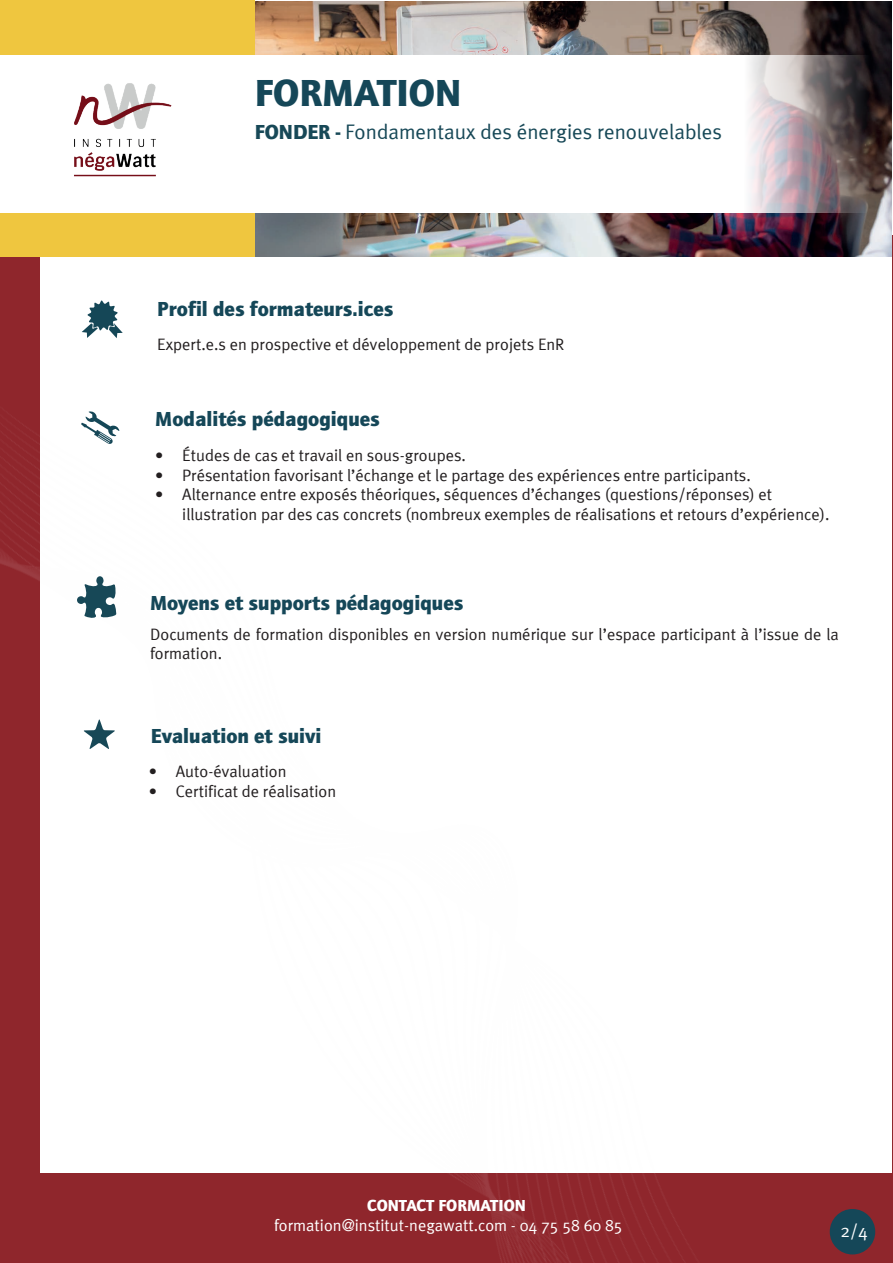
<style>
.page{position:relative;width:893px;height:1263px;background:#fff}
.page>*{position:absolute;margin:0;border:0;box-sizing:border-box;transform-origin:0 0}
.t1{font:900 39px "Quay Itc T";color:#154758}
.t2{font:900 21px "Quay Itc T";color:#154758}
.t3{font:21px "Meta Plus Normal";color:#174857}
.t4{font:18px "Meta Plus Normal";color:#fff}
.t5{font:16.5px/19.8px "Meta Plus Normal";color:#231f20}
.t6{font:16.5px "Meta Plus Normal";color:#fff}
.t7{font:900 16.5px "Quay Itc T";color:#fff}
.s1{font-family:"Quay Itc T";font-weight:900}
</style>
<div class="page">
<div style="left:1px;top:1173px;width:892px;height:90px;background:#8f262c"></div>
<img style="left:255px;top:1px;width:637px;height:255px">
<div style="left:0;top:0;width:255px;height:256px;background:#efc63f"></div>
<svg style="left:0;top:55px;width:890px;height:158px"></svg>
<img style="left:54px;top:67px;width:134px;height:128px">
<img style="left:0;top:268px;width:874px;height:995px">
<svg style="left:84px;top:719px;width:31px;height:30px"></svg>
<svg style="left:81px;top:411px;width:38px;height:33px"></svg>
<svg style="left:77px;top:576px;width:39px;height:43px"></svg>
<hr style="left:892px;top:236px;width:1px;height:1027px;background:#8f262c">
<h1 class="t1" style="left:255px;top:70px;width:208px">FORMATION</h1>
<p class="t3" style="left:255px;top:120px;width:469px"><span class="s1">FONDER -</span> Fondamentaux des énergies renouvelables</p>
<p class="t2" style="left:157px;top:296px;width:238px">Profil des formateurs.ices</p>
<p class="t5" style="left:157px;top:334px;width:409px">Expert.e.s en prospective et développement de projets EnR</p>
<p class="t2" style="left:155px;top:407px;width:226px">Modalités pédagogiques</p>
<p class="t5" style="left:155px;top:445px;width:312px">• Études de cas et travail en sous-groupes.</p>
<p class="t5" style="left:155px;top:465px;width:597px">• Présentation favorisant l’échange et le partage des expériences entre participants.</p>
<p class="t5" style="left:182px;top:485px;width:649px;text-indent:-27px">• Alternance entre exposés théoriques, séquences d’échanges (questions/réponses) et illustration par des cas concrets (nombreux exemples de réalisations et retours d’expérience).</p>
<p class="t2" style="left:150px;top:590px;width:315px">Moyens et supports pédagogiques</p>
<p class="t5" style="left:150px;top:624px;width:690px">Documents de formation disponibles en version numérique sur l’espace participant à l’issue de la formation.</p>
<p class="t2" style="left:151px;top:723px;width:172px">Evaluation et suivi</p>
<p class="t5" style="left:149px;top:761px;width:139px">• Auto-évaluation</p>
<p class="t5" style="left:149px;top:781px;width:189px">• Certificat de réalisation</p>
<p class="t7" style="left:367px;top:1195px;width:160px">CONTACT FORMATION</p>
<p class="t6" style="left:274px;top:1215px;width:350px">formation@institut-negawatt.com - 04 75 58 60 85</p>
<p class="t4" style="left:840px;top:1220px;width:29px">2/4</p>
</div>
